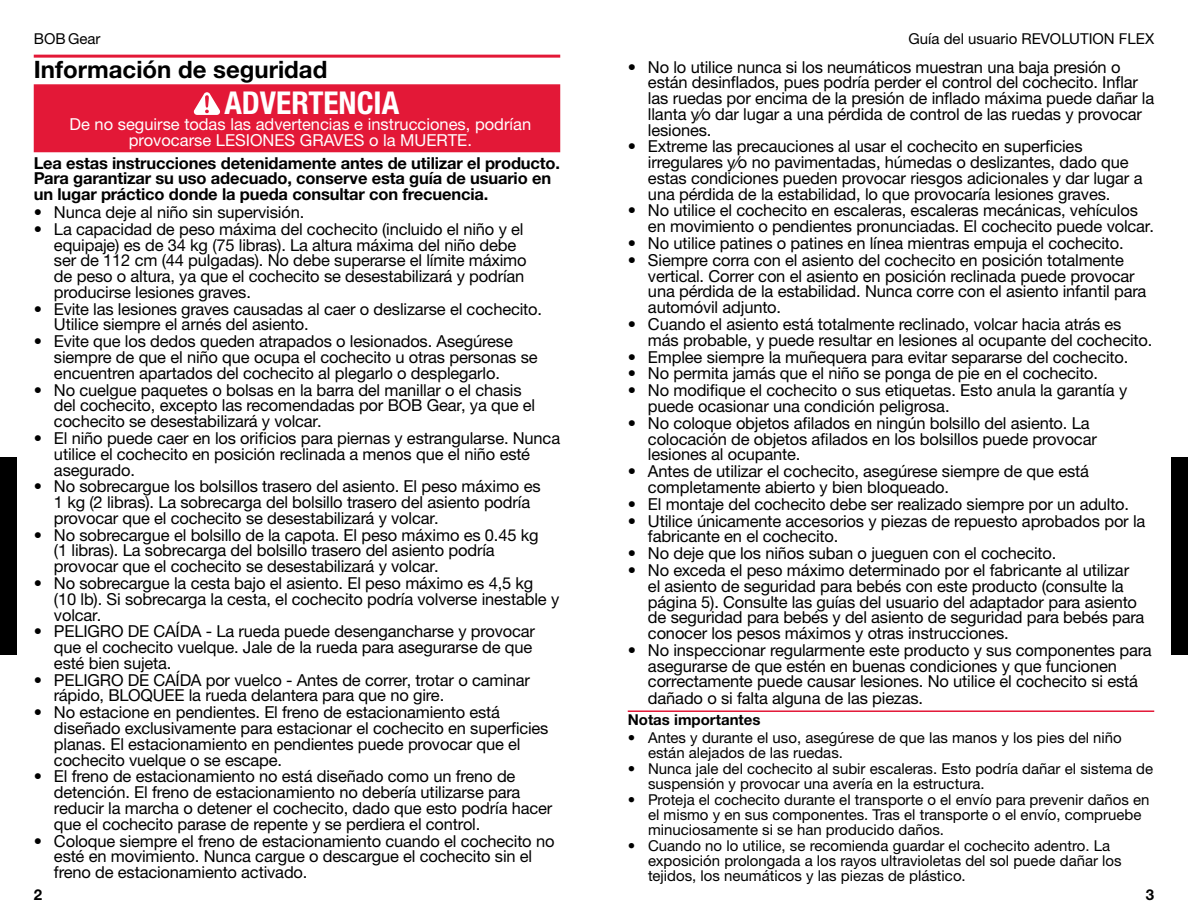
<style>
.page{position:relative;width:1188px;height:918px;background:#fff}
.page>*{position:absolute;margin:0;border:0;box-sizing:border-box;transform-origin:0 0}
.t1{font:700 condensed 31.5px "Helvetica Neue LTW1 G";color:#fff}
.t2{font:700 24px "Helvetica Neue LTW1 G";color:#000}
.t3{font:16.5px/15.8px "Helvetica Neue LTW1 G";letter-spacing:-.01em;color:#000}
.t4{font:700 16.5px/15px "Helvetica Neue LTW1 G";letter-spacing:-.01em;color:#000}
.t5{font:16.5px/16.5px "Helvetica Neue LTW1 G";color:#fff;text-align:center}
.t6{font:15px/15px "Helvetica Neue LTW1 G";color:#000}
.t7{font:700 15px "Helvetica Neue LTW1 G";color:#000}
</style>
<div class="page">
<div style="left:0;top:457px;width:17px;height:198px;background:#000"></div>
<div style="left:1171px;top:457px;width:17px;height:198px;background:#000"></div>
<div style="left:34px;top:84px;width:526px;height:68px;background:#e31837;border:2px solid #e31837"></div>
<hr style="left:628px;top:710px;width:526px;height:2px;background:#e31837">
<svg style="left:194px;top:92px;width:26px;height:23px"></svg>
<hr style="left:34px;top:55px;width:526px;height:3px;background:#e31837">
<p class="t6" style="left:34px;top:32px;width:68px">BOB Gear</p>
<p class="t6" style="left:908px;top:32px;width:247px">Guía del usuario REVOLUTION FLEX</p>
<p class="t3" style="left:648px;top:59px;width:508px;text-indent:-20px">• No lo utilice nunca si los neumáticos muestran una baja presión o están desinflados, pues podría perder el control del cochecito. Inflar las ruedas por encima de la presión de inflado máxima puede dañar la llanta y/o dar lugar a una pérdida de control de las ruedas y provocar lesiones.</p>
<p class="t3" style="left:648px;top:139px;width:496px;text-indent:-20px">• Extreme las precauciones al usar el cochecito en superficies irregulares y/o no pavimentadas, húmedas o deslizantes, dado que estas condiciones pueden provocar riesgos adicionales y dar lugar a una pérdida de la estabilidad, lo que provocaría lesiones graves.</p>
<p class="t3" style="left:648px;top:203px;width:508px;text-indent:-20px">• No utilice el cochecito en escaleras, escaleras mecánicas, vehículos en movimiento o pendientes pronunciadas. El cochecito puede volcar.</p>
<p class="t3" style="left:628px;top:235px;width:497px">• No utilice patines o patines en línea mientras empuja el cochecito.</p>
<p class="t3" style="left:648px;top:252px;width:500px;text-indent:-20px">• Siempre corra con el asiento del cochecito en posición totalmente vertical. Correr con el asiento en posición reclinada puede provocar una pérdida de la estabilidad. Nunca corre con el asiento infantil para automóvil adjunto.</p>
<p class="t3" style="left:648px;top:316px;width:506px;text-indent:-20px">• Cuando el asiento está totalmente reclinado, volcar hacia atrás es más probable, y puede resultar en lesiones al ocupante del cochecito.</p>
<p class="t3" style="left:628px;top:349px;width:502px">• Emplee siempre la muñequera para evitar separarse del cochecito.</p>
<p class="t3" style="left:628px;top:366px;width:472px">• No permita jamás que el niño se ponga de pie en el cochecito.</p>
<p class="t3" style="left:648px;top:382px;width:481px;text-indent:-20px">• No modifique el cochecito o sus etiquetas. Esto anula la garantía y puede ocasionar una condición peligrosa.</p>
<p class="t3" style="left:648px;top:415px;width:450px;text-indent:-20px">• No coloque objetos afilados en ningún bolsillo del asiento. La colocación de objetos afilados en los bolsillos puede provocar lesiones al ocupante.</p>
<p class="t3" style="left:648px;top:463px;width:443px;text-indent:-20px">• Antes de utilizar el cochecito, asegúrese siempre de que está completamente abierto y bien bloqueado.</p>
<p class="t3" style="left:628px;top:496px;width:503px">• El montaje del cochecito debe ser realizado siempre por un adulto.</p>
<p class="t3" style="left:648px;top:513px;width:499px;text-indent:-20px">• Utilice únicamente accesorios y piezas de repuesto aprobados por la fabricante en el cochecito.</p>
<p class="t3" style="left:628px;top:545px;width:430px">• No deje que los niños suban o jueguen con el cochecito.</p>
<p class="t3" style="left:648px;top:562px;width:498px;text-indent:-20px">• No exceda el peso máximo determinado por el fabricante al utilizar el asiento de seguridad para bebés con este producto (consulte la página 5). Consulte las guías del usuario del adaptador para asiento de seguridad para bebés y del asiento de seguridad para bebés para conocer los pesos máximos y otras instrucciones.</p>
<p class="t3" style="left:648px;top:642px;width:505px;text-indent:-20px">• No inspeccionar regularmente este producto y sus componentes para asegurarse de que estén en buenas condiciones y que funcionen correctamente puede causar lesiones. No utilice el cochecito si está dañado o si falta alguna de las piezas.</p>
<p class="t7" style="left:628px;top:711px;width:134px">Notas importantes</p>
<p class="t6" style="left:648px;top:730px;width:475px;text-indent:-20px">• Antes y durante el uso, asegúrese de que las manos y los pies del niño están alejados de las ruedas.</p>
<p class="t6" style="left:648px;top:761px;width:507px;text-indent:-20px">• Nunca jale del cochecito al subir escaleras. Esto podría dañar el sistema de suspensión y provocar una avería en la estructura.</p>
<p class="t6" style="left:648px;top:792px;width:503px;text-indent:-20px">• Proteja el cochecito durante el transporte o el envío para prevenir daños en el mismo y en sus componentes. Tras el transporte o el envío, compruebe minuciosamente si se han producido daños.</p>
<p class="t6" style="left:648px;top:838px;width:475px;text-indent:-20px">• Cuando no lo utilice, se recomienda guardar el cochecito adentro. La exposición prolongada a los rayos ultravioletas del sol puede dañar los tejidos, los neumáticos y las piezas de plástico.</p>
<h2 class="t2" style="left:34px;top:55px;width:295px">Información de seguridad</h2>
<p class="t5" style="left:70px;top:115px;width:463px">De no seguirse todas las advertencias e instrucciones, podrían provocarse LESIONES GRAVES o la MUERTE.</p>
<p class="t4" style="left:34px;top:155px;width:526px">Lea estas instrucciones detenidamente antes de utilizar el producto.<br>Para garantizar su uso adecuado, conserve esta guía de usuario en</p>
<p class="t4" style="left:34px;top:187px;width:454px">un lugar práctico donde la pueda consultar con frecuencia.</p>
<p class="t3" style="left:34px;top:204px;width:272px">• Nunca deje al niño sin supervisión.</p>
<p class="t3" style="left:54px;top:221px;width:474px;text-indent:-20px">• La capacidad de peso máxima del cochecito (incluido el niño y el equipaje) es de 34 kg (75 libras). La altura máxima del niño debe ser de 112 cm (44 pulgadas). No debe superarse el límite máximo de peso o altura, ya que el cochecito se desestabilizará y podrían producirse lesiones graves.</p>
<p class="t3" style="left:54px;top:301px;width:489px;text-indent:-20px">• Evite las lesiones graves causadas al caer o deslizarse el cochecito.<br>Utilice siempre el arnés del asiento.</p>
<p class="t3" style="left:54px;top:333px;width:485px;text-indent:-20px">• Evite que los dedos queden atrapados o lesionados. Asegúrese siempre de que el niño que ocupa el cochecito u otras personas se encuentren apartados del cochecito al plegarlo o desplegarlo.</p>
<p class="t3" style="left:54px;top:382px;width:483px;text-indent:-20px">• No cuelgue paquetes o bolsas en la barra del manillar o el chasis del cochecito, excepto las recomendadas por BOB Gear, ya que el cochecito se desestabilizará y volcar.</p>
<p class="t3" style="left:54px;top:430px;width:508px;text-indent:-20px">• El niño puede caer en los orificios para piernas y estrangularse. Nunca utilice el cochecito en posición reclinada a menos que el niño esté asegurado.</p>
<p class="t3" style="left:54px;top:478px;width:488px;text-indent:-20px">• No sobrecargue los bolsillos trasero del asiento. El peso máximo es<br>1 kg (2 libras). La sobrecarga del bolsillo trasero del asiento podría provocar que el cochecito se desestabilizará y volcar.</p>
<p class="t3" style="left:54px;top:527px;width:486px;text-indent:-20px">• No sobrecargue el bolsillo de la capota. El peso máximo es 0.45 kg (1 libras). La sobrecarga del bolsillo trasero del asiento podría provocar que el cochecito se desestabilizará y volcar.</p>
<p class="t3" style="left:54px;top:575px;width:507px;text-indent:-20px">• No sobrecargue la cesta bajo el asiento. El peso máximo es 4,5 kg (10 lb). Si sobrecarga la cesta, el cochecito podría volverse inestable y volcar.</p>
<p class="t3" style="left:54px;top:624px;width:483px;text-indent:-20px">• PELIGRO DE CAÍDA - La rueda puede desengancharse y provocar que el cochecito vuelque. Jale de la rueda para asegurarse de que esté bien sujeta.</p>
<p class="t3" style="left:54px;top:672px;width:478px;text-indent:-20px">• PELIGRO DE CAÍDA por vuelco - Antes de correr, trotar o caminar rápido, BLOQUEE la rueda delantera para que no gire.</p>
<p class="t3" style="left:54px;top:704px;width:496px;text-indent:-20px">• No estacione en pendientes. El freno de estacionamiento está diseñado exclusivamente para estacionar el cochecito en superficies planas. El estacionamiento en pendientes puede provocar que el cochecito vuelque o se escape.</p>
<p class="t3" style="left:54px;top:769px;width:500px;text-indent:-20px">• El freno de estacionamiento no está diseñado como un freno de detención. El freno de estacionamiento no debería utilizarse para reducir la marcha o detener el cochecito, dado que esto podría hacer que el cochecito parase de repente y se perdiera el control.</p>
<p class="t3" style="left:54px;top:833px;width:502px;text-indent:-20px">• Coloque siempre el freno de estacionamiento cuando el cochecito no esté en movimiento. Nunca cargue o descargue el cochecito sin el freno de estacionamiento activado.</p>
<h1 class="t1" style="left:224px;top:84px;width:176px">ADVERTENCIA</h1>
<p class="t7" style="left:34px;top:885px;width:10px">2</p>
<p class="t7" style="left:1146px;top:885px;width:10px">3</p>
</div>
